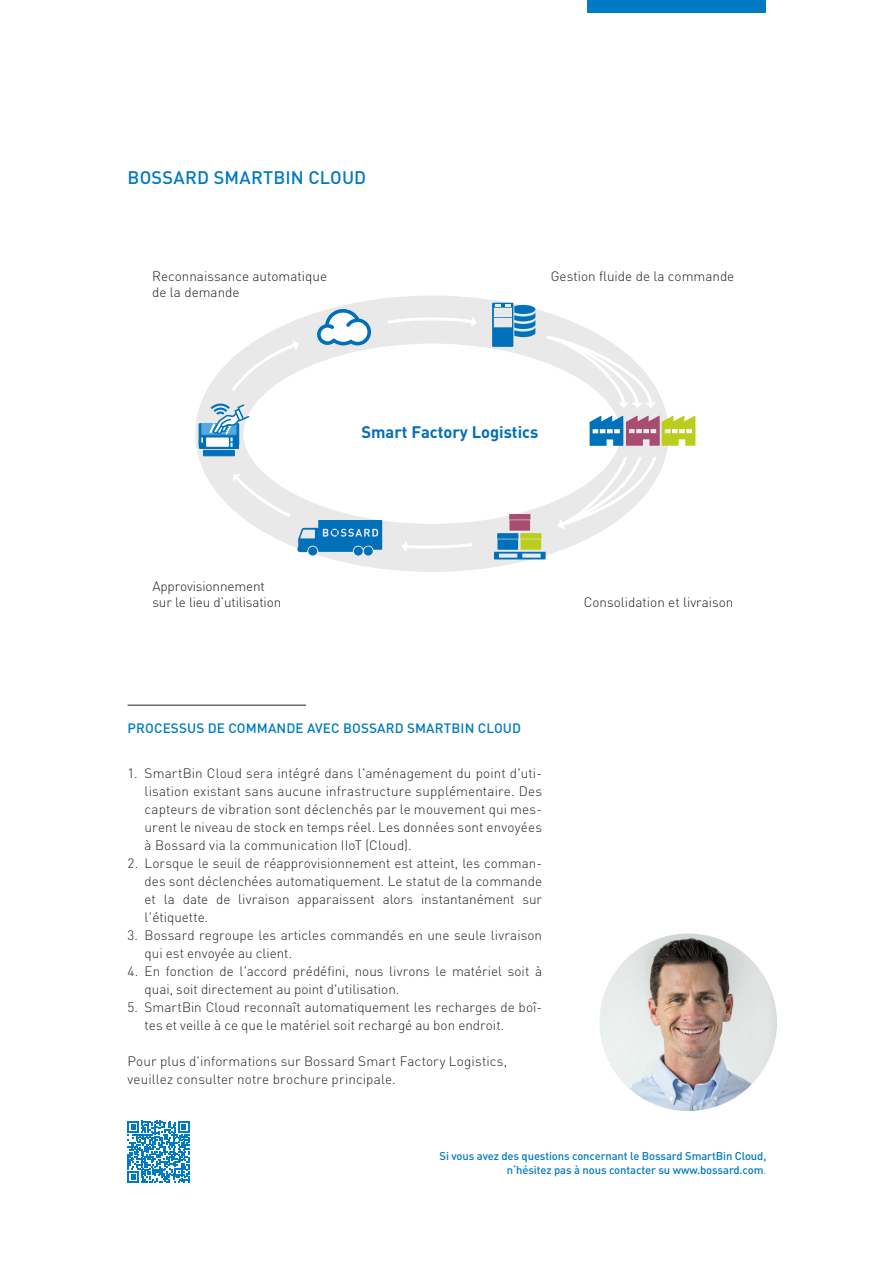
<style>
.page{position:relative;width:893px;height:1263px;background:#fff}
.page>*{position:absolute;margin:0;border:0;box-sizing:border-box;transform-origin:0 0}
.t1{font:500 18px "DINOT";letter-spacing:.01em;color:#007ac2}
.t2{font:700 16.5px "DINOT";color:#0070ba}
.t3{font:300 13.5px/18px "DINOT";letter-spacing:.005em;color:#231f20}
.t4{font:300 13.5px/16.2px "DINOT";color:#1d1d1b}
.t5{font:500 13.5px "DINOT";letter-spacing:.01em;color:#007ac2}
.t6{font:500 11.25px/13.5px "DINOT";letter-spacing:-.01em;color:#007ac2;text-align:right}
.s1{font-weight:300}
</style>
<div class="page">
<div style="left:587px;top:0;width:178px;height:13px;background:#007ac2"></div>
<hr style="left:128px;top:705px;width:178px;height:1px;background:#231f20">
<svg style="left:195px;top:296px;width:500px;height:276px"></svg>
<svg style="left:127px;top:1121px;width:63px;height:62px"></svg>
<img style="left:599px;top:933px;width:178px;height:178px;border-radius:89px">
<h1 class="t1" style="left:128px;top:165px;width:240px">BOSSARD SMARTBIN CLOUD</h1>
<p class="t4" style="left:152px;top:268px;width:176px">Reconnaissance automatique de la demande</p>
<p class="t4" style="left:551px;top:268px;width:185px">Gestion fluide de la commande</p>
<p class="t2" style="left:361px;top:421px;width:179px">Smart Factory Logistics</p>
<p class="t4" style="left:152px;top:577px;width:130px">Approvisionnement sur le lieu d’utilisation</p>
<p class="t4" style="left:584px;top:593px;width:151px">Consolidation et livraison</p>
<p class="t5" style="left:128px;top:719px;width:395px">PROCESSUS DE COMMANDE AVEC BOSSARD SMARTBIN CLOUD</p>
<p class="t3" style="left:145px;top:763px;width:399px;text-align:justify;text-indent:-17px">1. SmartBin Cloud sera intégré dans l'aménagement du point d'uti&shy;lisation existant sans aucune infrastructure supplémentaire. Des capteurs de vibration sont déclenchés par le mouvement qui mes&shy;urent le niveau de stock en temps réel. Les données sont envoyées à Bossard via la communication IIoT (Cloud).</p>
<p class="t3" style="left:145px;top:853px;width:399px;text-align:justify;text-indent:-17px">2. Lorsque le seuil de réapprovisionnement est atteint, les comman&shy;des sont déclenchées automatiquement. Le statut de la commande et la date de livraison apparaissent alors instantanément sur l'étiquette.</p>
<p class="t3" style="left:145px;top:925px;width:399px;text-indent:-17px">3. Bossard regroupe les articles commandés en une seule livraison qui est envoyée au client.</p>
<p class="t3" style="left:145px;top:961px;width:399px;text-indent:-17px">4. En fonction de l'accord prédéfini, nous livrons le matériel soit à quai, soit directement au point d'utilisation.</p>
<p class="t3" style="left:145px;top:997px;width:399px;text-indent:-17px">5. SmartBin Cloud reconnaît automatiquement les recharges de boî&shy;tes et veille à ce que le matériel soit rechargé au bon endroit.</p>
<p class="t3" style="left:128px;top:1051px;width:381px">Pour plus d'informations sur Bossard Smart Factory Logistics, veuillez consulter notre brochure principale.</p>
<p class="t6" style="left:439px;top:1149px;width:328px">Si vous avez des questions concernant le Bossard SmartBin Cloud, n‘hésitez pas à nous contacter su www.bossard.com<span class="s1">.</span></p>
</div>
